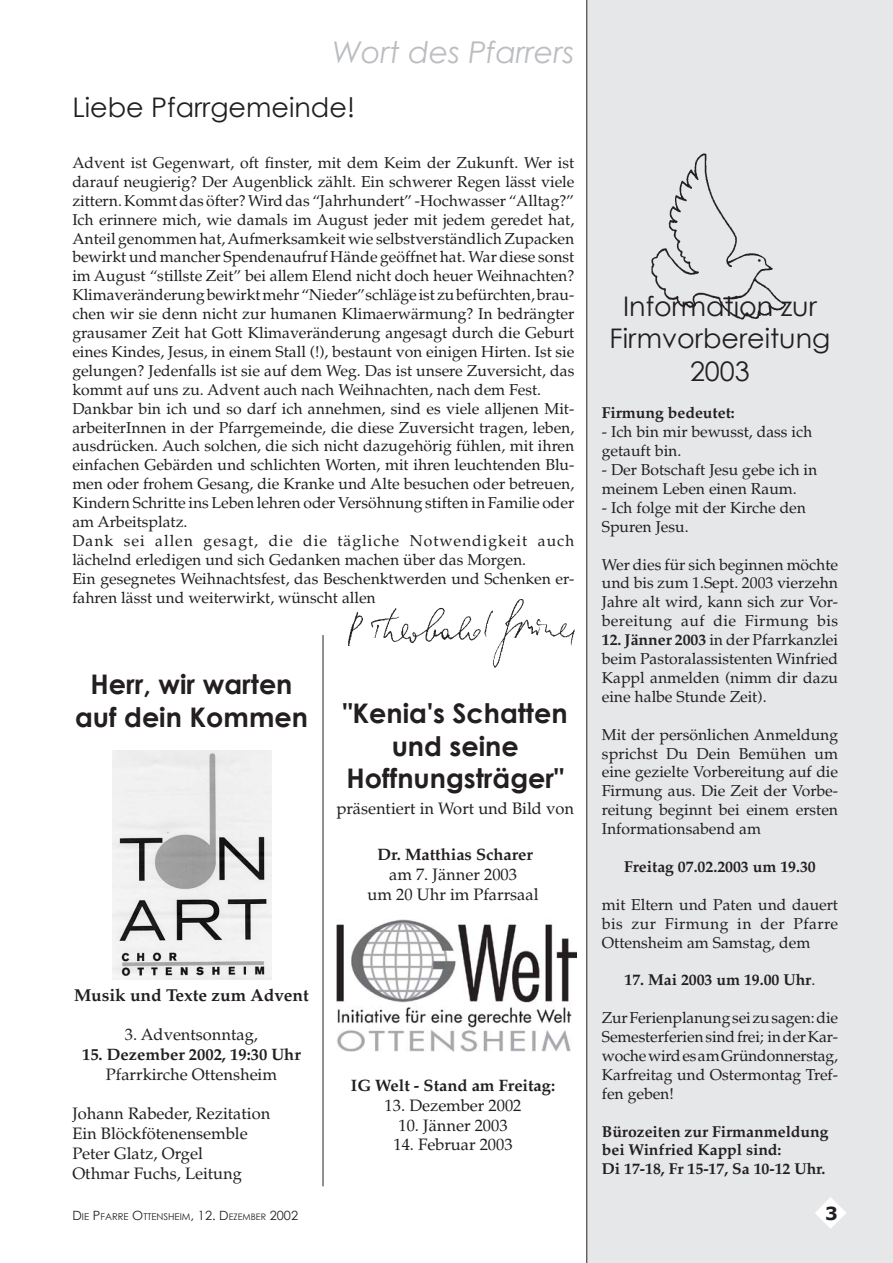
<style>
.page{position:relative;width:893px;height:1263px;background:#fff}
.page>*{position:absolute;margin:0;border:0;box-sizing:border-box;transform-origin:0 0}
.t1{font:italic 30px "Century Gothic";color:#bbbdc0}
.t2{font:700 27px/32.4px "Century Gothic";color:#231f20;text-align:center}
.t3{font:27px/32.4px "Century Gothic";color:#231f20;text-align:center}
.t4{font:700 18px "Verdana";color:#231f20}
.t5{font:700 17.25px "Palatino";color:#231f20}
.t6{font:16.5px/19.8px "Palatino";color:#231f20;text-align:center}
.t7{font:700 16.5px "Palatino";color:#231f20}
.t8{font:15.75px/18.9px "Palatino";color:#231f20;text-align:justify}
.t9{font:700 15.75px/18.9px "Palatino";color:#231f20}
.t10{font:9.45px "Century Gothic";color:#231f20}
.s1{font-size:12.75px}
.s2{font-size:13.5px}
.s3{font-size:8.85px}
.s4{font-weight:700}
.s5{font-weight:400}
</style>
<div class="page">
<hr style="left:322px;top:64px;width:1px;height:1122px;background:#231f20">
<svg style="left:322px;top:64px;width:1px;height:571px"></svg>
<div style="left:587px;top:0;width:305px;height:1263px;background:#e6e7e8"></div>
<svg style="left:815px;top:1197px;width:31px;height:32px"></svg>
<hr style="left:586px;top:0;width:1px;height:1263px;background:#231f20">
<img style="left:348px;top:600px;width:226px;height:68px">
<img style="left:651px;top:153px;width:136px;height:167px">
<img style="left:336px;top:919px;width:240px;height:132px">
<img style="left:112px;top:750px;width:160px;height:230px">
<h1 class="t1" style="left:332px;top:33px;width:243px">Wort des Pfarrers</h1>
<h2 class="t3" style="left:72px;top:90px;width:284px">Liebe Pfarrgemeinde!</h2>
<p class="t8" style="left:72px;top:155px;width:503px;text-align:left">Advent ist Gegenwart, oft finster, mit dem Keim der Zukunft. Wer ist darauf neugierig? Der Augenblick zählt. Ein schwerer Regen lässt viele zittern. Kommt das öfter? Wird das “Jahrhundert” -Hochwasser “Alltag?” Ich erinnere mich, wie damals im August jeder mit jedem geredet hat, Anteil genommen hat, Aufmerksamkeit wie selbstverständlich Zupacken bewirkt und mancher Spendenaufruf Hände geöffnet hat. War diese sonst im August “stillste Zeit” bei allem Elend nicht doch heuer Weihnachten?<br>Klimaveränderung bewirkt mehr “Nieder”schläge ist zu befürchten, brau&shy;chen wir sie denn nicht zur humanen Klimaerwärmung? In bedrängter grausamer Zeit hat Gott Klimaveränderung angesagt durch die Geburt eines Kindes, Jesus, in einem Stall (!), bestaunt von einigen Hirten. Ist sie gelungen? Jedenfalls ist sie auf dem Weg. Das ist unsere Zuversicht, das kommt auf uns zu. Advent auch nach Weihnachten, nach dem Fest.<br>Dankbar bin ich und so darf ich annehmen, sind es viele alljenen Mit&shy;arbeiterInnen in der Pfarrgemeinde, die diese Zuversicht tragen, leben, ausdrücken. Auch solchen, die sich nicht dazugehörig fühlen, mit ihren einfachen Gebärden und schlichten Worten, mit ihren leuchtenden Blu&shy;men oder frohem Gesang, die Kranke und Alte besuchen oder betreuen, Kindern Schritte ins Leben lehren oder Versöhnung stiften in Familie oder am Arbeitsplatz.<br>Dank sei allen gesagt, die die tägliche Notwendigkeit auch lächelnd erledigen und sich Gedanken machen über das Morgen.<br>Ein gesegnetes Weihnachtsfest, das Beschenktwerden und Schenken er&shy;fahren lässt und weiterwirkt, wünscht allen</p>
<h2 class="t2" style="left:75px;top:667px;width:234px">Herr, wir warten auf dein Kommen</h2>
<h2 class="t2" style="left:343px;top:696px;width:226px">"Kenia's Schatten und seine<br>Hoffnungsträger"</h2>
<p class="t6" style="left:336px;top:801px;width:239px">präsentiert in Wort und Bild von</p>
<p class="t7" style="left:377px;top:848px;width:157px">Dr. Matthias Scharer</p>
<p class="t6" style="left:367px;top:866px;width:172px">am 7. Jänner 2003<br>um 20 Uhr im Pfarrsaal</p>
<p class="t5" style="left:74px;top:988px;width:236px">Musik und Texte zum Advent</p>
<p class="t6" style="left:125px;top:1027px;width:135px">3. Adventsonntag,</p>
<p class="t7" style="left:82px;top:1048px;width:220px">15. Dezember 2002, 19:30 Uhr</p>
<p class="t6" style="left:106px;top:1066px;width:173px">Pfarrkirche Ottensheim</p>
<p class="t6" style="left:72px;top:1106px;width:199px;text-align:left">Johann Rabeder, Rezitation<br>Ein Blöckfötenensemble<br>Peter Glatz, Orgel<br>Othmar Fuchs, Leitung</p>
<p class="t10" style="left:72px;top:1211px;width:227px"><span class="s1">D</span>IE <span class="s1">P</span>FARRE <span class="s1">O</span>TTENSHEIM<span class="s2">,</span> <span class="s1">12. D</span><span class="s3">EZEMBER</span> <span class="s1">2002</span></p>
<p class="t7" style="left:351px;top:1079px;width:206px">IG Welt - Stand am Freitag:</p>
<p class="t6" style="left:384px;top:1097px;width:138px">13. Dezember 2002</p>
<p class="t6" style="left:398px;top:1117px;width:111px">10. Jänner 2003</p>
<p class="t6" style="left:393px;top:1137px;width:121px">14. Februar 2003</p>
<h2 class="t3" style="left:609px;top:289px;width:222px">Information zur<br>Firmvorbereitung<br>2003</h2>
<p class="t9" style="left:601px;top:405px;width:134px">Firmung bedeutet:</p>
<p class="t8" style="left:601px;top:424px;width:212px">- Ich bin mir bewusst, dass ich getauft bin.</p>
<p class="t8" style="left:601px;top:462px;width:217px">- Der Botschaft Jesu gebe ich in meinem Leben einen Raum.</p>
<p class="t8" style="left:601px;top:500px;width:206px">- Ich folge mit der Kirche den<br>Spuren Jesu.</p>
<p class="t8" style="left:601px;top:557px;width:238px">Wer dies für sich beginnen möchte und bis zum 1.Sept. 2003 vierzehn Jahre alt wird, kann sich zur Vor&shy;bereitung auf die Firmung bis</p>
<p class="t8" style="left:601px;top:632px;width:238px"><span class="s4">12. Jänner 2003</span> in der Pfarrkanzlei beim Pastoralassistenten Winfried Kappl anmelden (nimm dir dazu eine halbe Stunde Zeit).</p>
<p class="t8" style="left:601px;top:727px;width:238px">Mit der persönlichen Anmeldung sprichst Du Dein Bemühen um eine gezielte Vorbereitung auf die Firmung aus. Die Zeit der Vorbe&shy;reitung beginnt bei einem ersten Informationsabend am</p>
<p class="t9" style="left:624px;top:859px;width:193px">Freitag 07.02.2003 um 19.30</p>
<p class="t8" style="left:601px;top:897px;width:238px">mit Eltern und Paten und dauert bis zur Firmung in der Pfarre Ottensheim am Samstag, dem</p>
<p class="t9" style="left:624px;top:972px;width:192px">17. Mai 2003 um 19.00 Uhr<span class="s5">.</span></p>
<p class="t8" style="left:602px;top:1010px;width:238px">Zur Ferienplanung sei zu sagen: die Semesterferien sind frei; in der Kar&shy;woche wird es am Gründonnerstag, Karfreitag und Ostermontag Tref&shy;fen geben!</p>
<p class="t9" style="left:602px;top:1124px;width:228px">Bürozeiten zur Firmanmeldung bei Winfried Kappl sind:<br>Di 17-18, Fr 15-17, Sa 10-12 Uhr.</p>
<p class="t4" style="left:825px;top:1202px;width:14px">3</p>
</div>
